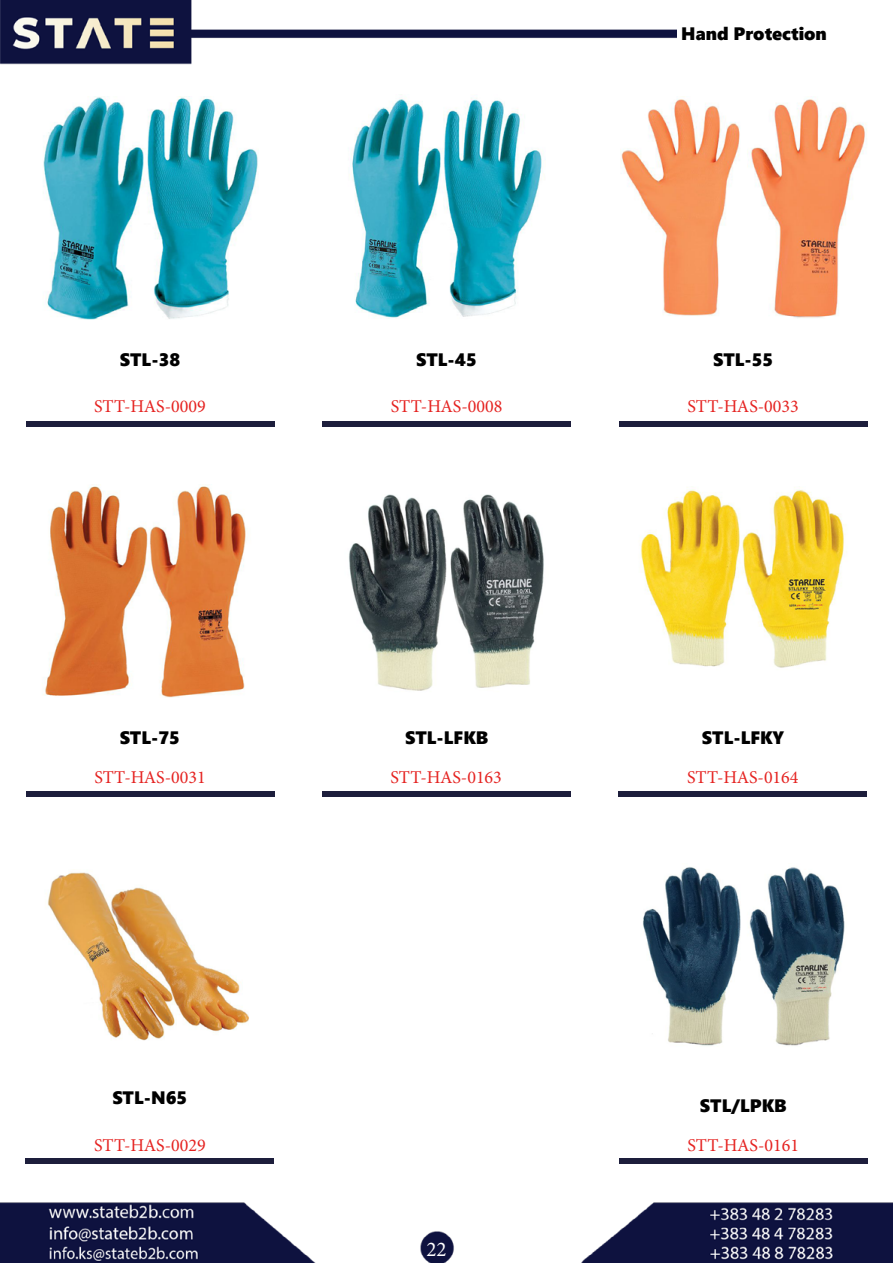
<style>
.page{position:relative;width:893px;height:1263px;background:#fff}
.page>*{position:absolute;margin:0;border:0;box-sizing:border-box;transform-origin:0 0}
.t1{font:21px "Minion Pro";color:#fff}
.t2{font:18px "Minion Pro";color:#e52321}
.t3{font:18px "Segoe UI Black";color:#000}
</style>
<div class="page">
<img style="left:0;top:0;width:893px;height:1263px">
<img style="left:26px;top:96px;width:248px;height:223px">
<img style="left:25px;top:484px;width:249px;height:213px">
<img style="left:322px;top:488px;width:249px;height:205px">
<img style="left:619px;top:486px;width:248px;height:186px">
<img style="left:619px;top:863px;width:248px;height:185px">
<img style="left:25px;top:869px;width:249px;height:173px">
<img style="left:322px;top:94px;width:249px;height:227px">
<img style="left:619px;top:96px;width:249px;height:223px">
<div style="left:26px;top:421px;width:248px;height:6px;background:#1d1e3c"></div>
<div style="left:322px;top:421px;width:249px;height:6px;background:#1d1e3c"></div>
<div style="left:619px;top:421px;width:249px;height:6px;background:#1d1e3c"></div>
<div style="left:618px;top:791px;width:249px;height:6px;background:#1d1e3c"></div>
<div style="left:322px;top:791px;width:249px;height:6px;background:#1d1e3c"></div>
<div style="left:26px;top:791px;width:248px;height:6px;background:#1d1e3c"></div>
<div style="left:25px;top:1158px;width:249px;height:6px;background:#1d1e3c"></div>
<div style="left:619px;top:1158px;width:249px;height:6px;background:#1d1e3c"></div>
<div style="left:677px;top:19px;width:73px;height:35px;background:#fff"></div>
<p class="t3" style="left:681px;top:20px;width:147px">Hand Protection</p>
<p class="t3" style="left:120px;top:347px;width:62px">STL-38</p>
<p class="t3" style="left:416px;top:347px;width:62px">STL-45</p>
<p class="t3" style="left:713px;top:347px;width:62px">STL-55</p>
<p class="t2" style="left:94px;top:394px;width:113px">STT-HAS-0009</p>
<p class="t2" style="left:391px;top:394px;width:113px">STT-HAS-0008</p>
<p class="t2" style="left:687px;top:394px;width:113px">STT-HAS-0033</p>
<p class="t3" style="left:120px;top:725px;width:62px">STL-75</p>
<p class="t3" style="left:405px;top:725px;width:85px">STL-LFKB</p>
<p class="t3" style="left:702px;top:725px;width:84px">STL-LFKY</p>
<p class="t2" style="left:94px;top:765px;width:113px">STT-HAS-0031</p>
<p class="t2" style="left:390px;top:765px;width:113px">STT-HAS-0163</p>
<p class="t2" style="left:687px;top:765px;width:113px">STT-HAS-0164</p>
<p class="t3" style="left:112px;top:1085px;width:76px">STL-N65</p>
<p class="t3" style="left:700px;top:1092px;width:88px">STL/LPKB</p>
<p class="t2" style="left:94px;top:1133px;width:113px">STT-HAS-0029</p>
<p class="t2" style="left:687px;top:1133px;width:113px">STT-HAS-0161</p>
<p class="t1" style="left:427px;top:1235px;width:22px">22</p>
</div>
